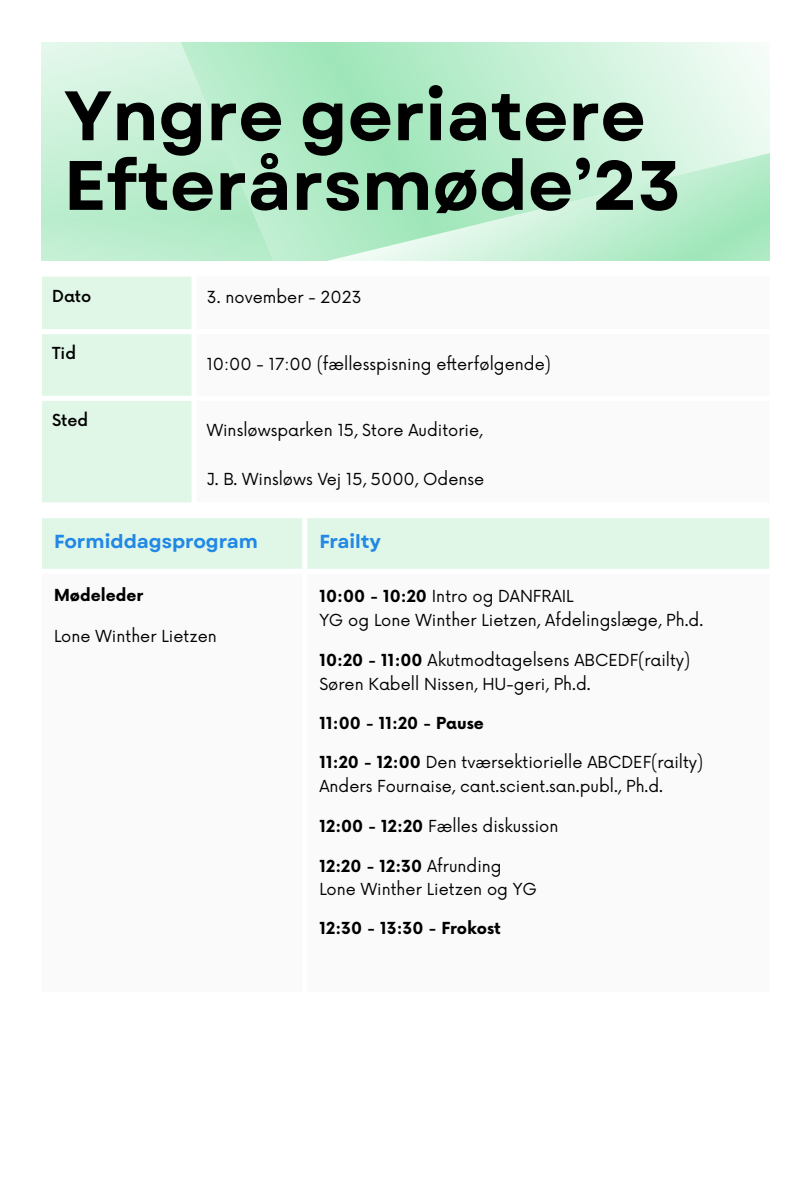
<style>
.page{position:relative;width:810px;height:1181px;background:#fff}
.page>*{position:absolute;margin:0;border:0;box-sizing:border-box;transform-origin:0 0}
.t1{font:700 69.75px "Garet";color:#000}
.t2{font:700 18.9px "Garet";color:#2288e6}
.t3{font:16.2px/24.3px "Now";color:#000}
.t4{font:700 16.2px "Now";color:#000}
.t5{font:500 16.2px "Now";color:#000}
.s1{font-weight:700}
</style>
<div class="page">
<svg style="left:342px;top:42px;width:428px;height:218px;background:#c0eed1"></svg>
<svg style="left:42px;top:42px;width:300px;height:218px;background:#bdedcf"></svg>
<div style="left:42px;top:276px;width:150px;height:226px;background:#e0f7e8"></div>
<div style="left:42px;top:518px;width:727px;height:51px;background:#e0f7e8"></div>
<p class="t1" style="left:64px;top:66px;width:583px">Yngre geriatere</p>
<p class="t1" style="left:64px;top:135px;width:619px">Efterårsmøde’23</p>
<p class="t5" style="left:52px;top:287px;width:41px">Dato</p>
<p class="t3" style="left:207px;top:286px;width:156px">3. november - 2023</p>
<p class="t5" style="left:52px;top:345px;width:25px">Tid</p>
<p class="t5" style="left:52px;top:411px;width:38px">Sted</p>
<p class="t3" style="left:207px;top:352px;width:346px">10:00 - 17:00 (fællesspisning efterfølgende)</p>
<p class="t3" style="left:207px;top:419px;width:277px">Winsløwsparken 15, Store Auditorie,</p>
<p class="t3" style="left:207px;top:467px;width:279px">J. B. Winsløws Vej 15, 5000, Odense</p>
<p class="t2" style="left:54px;top:528px;width:205px">Formiddagsprogram</p>
<p class="t2" style="left:319px;top:528px;width:63px">Frailty</p>
<h1 class="t4" style="left:54px;top:586px;width:91px">Mødeleder</h1>
<p class="t3" style="left:54px;top:624px;width:164px">Lone Winther Lietzen</p>
<h1 class="t3" style="left:319px;top:585px;width:385px"><span class="s1">10:00 - 10:20</span> Intro og DANFRAIL<br>YG og Lone Winther Lietzen, Afdelingslæge, Ph.d.</h1>
<h1 class="t3" style="left:319px;top:648px;width:372px"><span class="s1">10:20 - 11:00</span> Akutmodtagelsens ABCEDF(railty)<br>Søren Kabell Nissen, HU-geri, Ph.d.</h1>
<h1 class="t4" style="left:319px;top:714px;width:166px">11:00 - 11:20 - Pause</h1>
<h1 class="t3" style="left:319px;top:750px;width:385px"><span class="s1">11:20 - 12:00</span> Den tværsektiorielle ABCDEF(railty)<br>Anders Fournaise, cant.scient.san.publ., Ph.d.</h1>
<h1 class="t3" style="left:319px;top:814px;width:241px"><span class="s1">12:00 - 12:20</span> Fælles diskussion</h1>
<h1 class="t3" style="left:319px;top:855px;width:219px;line-height:23.2px"><span class="s1">12:20 - 12:30</span> Afrunding<br>Lone Winther Lietzen og YG</h1>
<h1 class="t4" style="left:319px;top:919px;width:183px">12:30 - 13:30 - Frokost</h1>
</div>
